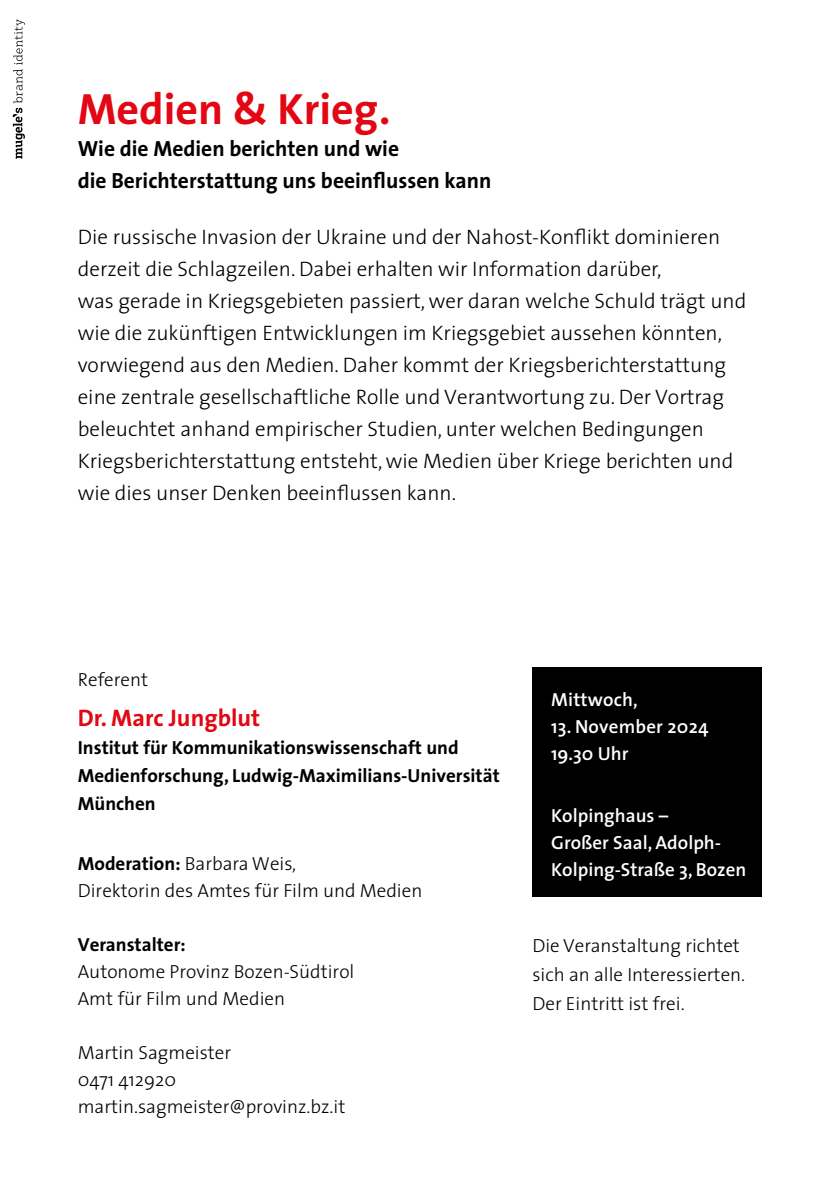
<style>
.page{position:relative;width:840px;height:1191px;background:#fff}
.page>*{position:absolute;margin:0;border:0;box-sizing:border-box;transform-origin:0 0}
.t1{font:700 44px "The Sans";color:#e30613}
.t2{font:700 24px "The Sans";color:#e30613}
.t3{font:700 22px/32px "The Sans";color:#000}
.t4{font:300 21px/32px "The Sans";color:#000}
.t5{font:300 19px/27px "The Sans";color:#000}
.t6{font:700 19px/28px "The Sans";color:#000}
.t7{font:600 19px/27px "The Sans";color:#fff}
.s1{font-weight:700}
</style>
<div class="page">
<svg style="left:13px;top:19px;width:12px;height:140px"></svg>
<div style="left:532px;top:667px;width:229px;height:230px;background:#000"></div>
<h1 class="t1" style="left:78px;top:72px;width:314px">Medien &amp; Krieg.</h1>
<p class="t3" style="left:78px;top:132px;width:415px">Wie die Medien berichten und wie<br>die Berichterstattung uns beeinflussen kann</p>
<p class="t4" style="left:78px;top:220px;width:669px">Die russische Invasion der Ukraine und der Nahost-Konflikt dominieren derzeit die Schlagzeilen. Dabei erhalten wir Information darüber,<br>was gerade in Kriegsgebieten passiert, wer daran welche Schuld trägt und wie die zukünftigen Entwicklungen im Kriegsgebiet aussehen könnten, vorwiegend aus den Medien. Daher kommt der Kriegsberichterstattung eine zentrale gesellschaftliche Rolle und Verantwortung zu. Der Vortrag beleuchtet anhand empirischer Studien, unter welchen Bedingungen Kriegsberichterstattung entsteht, wie Medien über Kriege berichten und wie dies unser Denken beeinflussen kann.</p>
<p class="t5" style="left:78px;top:665px;width:72px">Referent</p>
<p class="t2" style="left:78px;top:697px;width:184px">Dr. Marc Jungblut</p>
<p class="t6" style="left:78px;top:732px;width:423px">Institut für Kommunikationswissenschaft und<br>Medienforschung, Ludwig-Maximilians-Universität<br>München</p>
<p class="t7" style="left:550px;top:685px;width:88px">Mittwoch,</p>
<p class="t7" style="left:550px;top:712px;width:159px">13. November 2024<br>19.30 Uhr</p>
<p class="t7" style="left:550px;top:801px;width:171px">Kolpinghaus –<br>Großer Saal, Adolph-</p>
<p class="t5" style="left:78px;top:849px;width:220px"><span class="s1">Moderation:</span> Barbara Weis,</p>
<p class="t7" style="left:550px;top:855px;width:197px">Kolping-Straße 3, Bozen</p>
<p class="t5" style="left:78px;top:876px;width:346px">Direktorin des Amtes für Film und Medien</p>
<p class="t6" style="left:78px;top:930px;width:109px">Veranstalter:</p>
<p class="t5" style="left:78px;top:957px;width:278px">Autonome Provinz Bozen-Südtirol<br>Amt für Film und Medien</p>
<p class="t5" style="left:532px;top:930px;width:214px;line-height:29px">Die Veranstaltung richtet sich an alle Interessierten.<br>Der Eintritt ist frei.</p>
<p class="t5" style="left:78px;top:1038px;width:269px">Martin Sagmeister<br>0471 412920 martin.sagmeister@provinz.bz.it</p>
</div>
